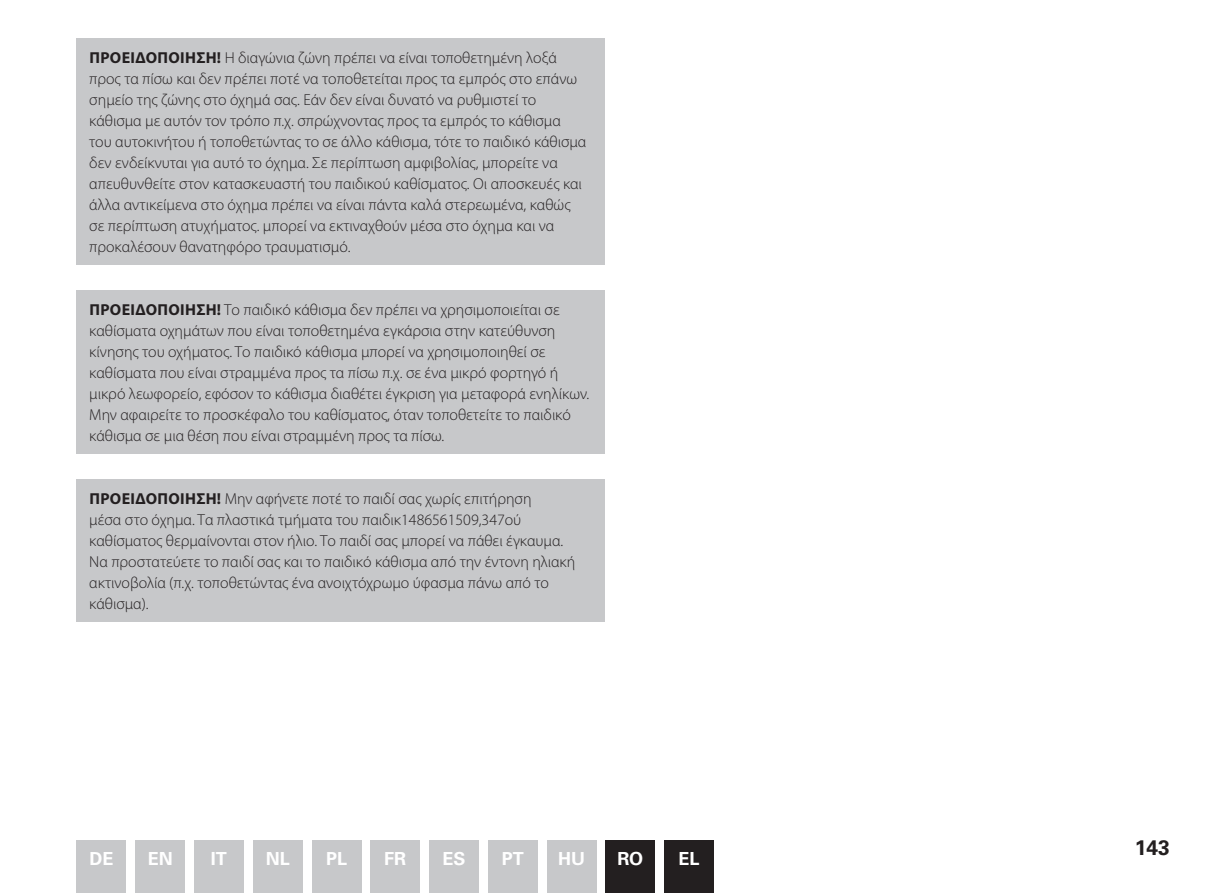
<style>
.page{position:relative;width:1208px;height:893px;background:#fff}
.page>*{position:absolute;margin:0;border:0;box-sizing:border-box;transform-origin:0 0}
.t1{font:700 21px "Univers LT Pro 65";color:#231f20}
.t2{font:700 18px "Univers LT Pro 65";color:#fff}
.t3{font:300 15.9px/21px "Myriad Pro";color:#231f20}
.s1{font-weight:700}
</style>
<div class="page">
<div style="left:77px;top:840px;width:49px;height:53px;background:#c7c8ca"></div>
<div style="left:312px;top:840px;width:49px;height:53px;background:#c7c8ca"></div>
<div style="left:194px;top:840px;width:50px;height:53px;background:#c7c8ca"></div>
<div style="left:429px;top:840px;width:50px;height:53px;background:#c7c8ca"></div>
<div style="left:547px;top:840px;width:49px;height:53px;background:#c7c8ca"></div>
<div style="left:135px;top:840px;width:50px;height:53px;background:#c7c8ca"></div>
<div style="left:370px;top:840px;width:50px;height:53px;background:#c7c8ca"></div>
<div style="left:253px;top:840px;width:49px;height:53px;background:#c7c8ca"></div>
<div style="left:488px;top:840px;width:49px;height:53px;background:#c7c8ca"></div>
<div style="left:605px;top:840px;width:50px;height:53px;background:#231f20"></div>
<div style="left:664px;top:840px;width:50px;height:53px;background:#231f20"></div>
<div style="left:77px;top:38px;width:528px;height:227px;background:#c7c8ca"></div>
<div style="left:77px;top:291px;width:528px;height:163px;background:#c7c8ca"></div>
<div style="left:77px;top:479px;width:528px;height:143px;background:#c7c8ca"></div>
<p class="t3" style="left:89px;top:47px;width:498px"><span class="s1">ΠΡΟΕΙΔΟΠΟΙΗΣΗ!</span> Η διαγώνια ζώνη πρέπει να είναι τοποθετημένη λοξά προς τα πίσω και δεν πρέπει ποτέ να τοποθετείται προς τα εμπρός στο επάνω σημείο της ζώνης στο όχημά σας. Εάν δεν είναι δυνατό να ρυθμιστεί το κάθισμα με αυτόν τον τρόπο π.χ. σπρώχνοντας προς τα εμπρός το κάθισμα του αυτοκινήτου ή τοποθετώντας το σε άλλο κάθισμα, τότε το παιδικό κάθισμα δεν ενδείκνυται για αυτό το όχημα. Σε περίπτωση αμφιβολίας, μπορείτε να απευθυνθείτε στον κατασκευαστή του παιδικού καθίσματος. Οι αποσκευές και άλλα αντικείμενα στο όχημα πρέπει να είναι πάντα καλά στερεωμένα, καθώς σε περίπτωση ατυχήματος. μπορεί να εκτιναχθούν μέσα στο όχημα και να προκαλέσουν θανατηφόρο τραυματισμό.</p>
<p class="t3" style="left:89px;top:299px;width:501px"><span class="s1">ΠΡΟΕΙΔΟΠΟΙΗΣΗ!</span> Το παιδικό κάθισμα δεν πρέπει να χρησιμοποιείται σε καθίσματα οχημάτων που είναι τοποθετημένα εγκάρσια στην κατεύθυνση κίνησης του οχήματος. Το παιδικό κάθισμα μπορεί να χρησιμοποιηθεί σε καθίσματα που είναι στραμμένα προς τα πίσω π.χ. σε ένα μικρό φορτηγό ή μικρό λεωφορείο, εφόσον το κάθισμα διαθέτει έγκριση για μεταφορά ενηλίκων.<br>Μην αφαιρείτε το προσκέφαλο του καθίσματος, όταν τοποθετείτε το παιδικό κάθισμα σε μια θέση που είναι στραμμένη προς τα πίσω.</p>
<p class="t3" style="left:89px;top:488px;width:487px"><span class="s1">ΠΡΟΕΙΔΟΠΟΙΗΣΗ!</span> Μην αφήνετε ποτέ το παιδί σας χωρίς επιτήρηση<br>μέσα στο όχημα. Τα πλαστικά τμήματα του παιδικ1486561509,347ού καθίσματος θερμαίνονται στον ήλιο. Το παιδί σας μπορεί να πάθει έγκαυμα.<br>Να προστατεύετε το παιδί σας και το παιδικό κάθισμα από την έντονη ηλιακή ακτινοβολία (π.χ. τοποθετώντας ένα ανοιχτόχρωμο ύφασμα πάνω από το κάθισμα).</p>
<p class="t2" style="left:89px;top:846px;width:25px">DE</p>
<p class="t2" style="left:148px;top:846px;width:27px">EN</p>
<p class="t2" style="left:211px;top:846px;width:18px">IT</p>
<p class="t2" style="left:266px;top:846px;width:26px">NL</p>
<p class="t2" style="left:326px;top:846px;width:23px">PL</p>
<p class="t2" style="left:384px;top:846px;width:24px">FR</p>
<p class="t2" style="left:442px;top:846px;width:25px">ES</p>
<p class="t2" style="left:502px;top:846px;width:23px">PT</p>
<p class="t2" style="left:558px;top:846px;width:28px">HU</p>
<p class="t2" style="left:617px;top:846px;width:27px">RO</p>
<p class="t2" style="left:678px;top:846px;width:23px">EL</p>
<h1 class="t1" style="left:1134px;top:833px;width:37px">143</h1>
</div>
